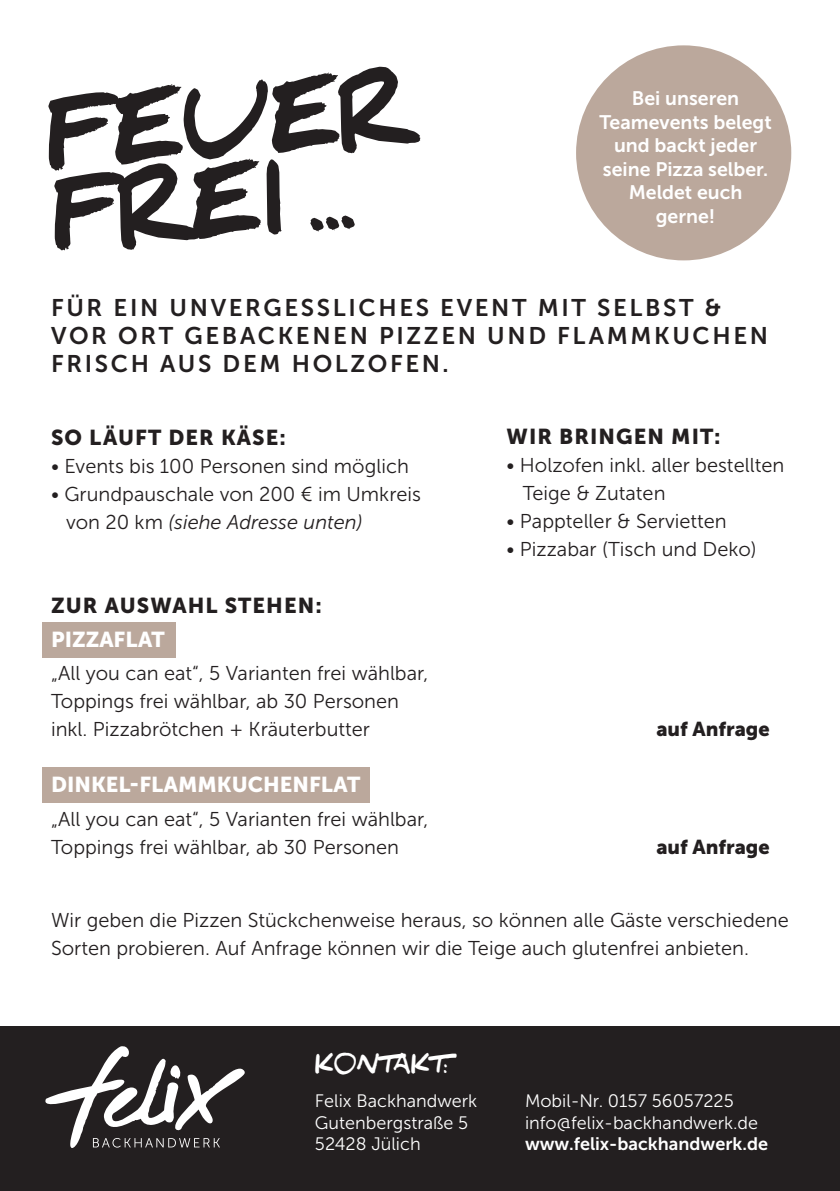
<style>
.page{position:relative;width:840px;height:1191px;background:#fff}
.page>*{position:absolute;margin:0;border:0;box-sizing:border-box;transform-origin:0 0}
.t1{font:900 86px/79.6px "Daniel";color:#231f20}
.t2{font:24px/28px "Museo Sans 700";letter-spacing:.11em;color:#231f20}
.t3{font:900 22px "Daniel";color:#fff}
.t4{font:21.4px "Museo Sans 900";letter-spacing:.05em;color:#231f20}
.t5{font:21.4px "Museo Sans 900";color:#fff}
.t6{font:20px/28px "Museo Sans 300";color:#231f20}
.t7{font:20px "Museo Sans 900";color:#231f20}
.t8{font:19.6px/23.4px "Museo Sans 700";color:#fff;text-align:center}
.t9{font:18px/21.6px "Museo Sans 300";color:#fff}
.t10{font:18px "Museo Sans 700";color:#fff}
.s1{font-style:italic}
</style>
<div class="page">
<div style="left:43px;top:622px;width:133px;height:36px;background:#bba89c"></div>
<div style="left:43px;top:767px;width:327px;height:35px;background:#bba89c"></div>
<div style="left:0;top:1026px;width:839px;height:165px;background:#231f20"></div>
<div style="left:575px;top:45px;width:215px;height:215px;background:#bba89c;border-radius:50%"></div>
<svg style="left:45px;top:1046px;width:200px;height:102px"></svg>
<h1 class="t1" style="left:43px;top:101px;width:376px;rotate:-4deg">FEUER<br>FREI ...</h1>
<p class="t8" style="left:599px;top:87px;width:174px">Bei unseren<br>Teamevents belegt und backt jeder seine Pizza selber.<br>Meldet euch gerne!</p>
<p class="t2" style="left:51px;top:294px;width:718px">FÜR EIN UNVERGESSLICHES EVENT MIT SELBST &amp;<br>VOR ORT GEBACKENEN PIZZEN UND FLAMMKUCHEN<br>FRISCH AUS DEM HOLZOFEN.</p>
<p class="t4" style="left:51px;top:425px;width:236px">SO LÄUFT DER KÄSE:</p>
<p class="t6" style="left:51px;top:452px;width:359px">• Events bis 100 Personen sind möglich</p>
<p class="t6" style="left:66px;top:480px;width:356px;text-indent:-15px">• Grundpauschale von 200 € im Umkreis von 20 km <span class="s1">(siehe Adresse unten)</span></p>
<p class="t4" style="left:51px;top:593px;width:272px">ZUR AUSWAHL STEHEN:</p>
<p class="t5" style="left:51px;top:627px;width:115px">PIZZAFLAT</p>
<p class="t6" style="left:51px;top:659px;width:378px">„All you can eat“, 5 Varianten frei wählbar,<br>Toppings frei wählbar, ab 30 Personen inkl. Pizzabrötchen + Kräuterbutter</p>
<p class="t5" style="left:51px;top:773px;width:310px">DINKEL-FLAMMKUCHENFLAT</p>
<p class="t6" style="left:51px;top:805px;width:378px">„All you can eat“, 5 Varianten frei wählbar,<br>Toppings frei wählbar, ab 30 Personen</p>
<p class="t4" style="left:506px;top:424px;width:215px">WIR BRINGEN MIT:</p>
<p class="t6" style="left:522px;top:451px;width:263px;text-indent:-16px">• Holzofen inkl. aller bestellten<br>Teige &amp; Zutaten</p>
<p class="t6" style="left:506px;top:507px;width:222px">• Pappteller &amp; Servietten</p>
<p class="t6" style="left:506px;top:535px;width:251px">• Pizzabar (Tisch und Deko)</p>
<p class="t7" style="left:656px;top:718px;width:115px">auf Anfrage</p>
<p class="t7" style="left:656px;top:835px;width:115px">auf Anfrage</p>
<p class="t6" style="left:51px;top:906px;width:738px">Wir geben die Pizzen Stückchenweise heraus, so können alle Gäste verschiedene<br>Sorten probieren. Auf Anfrage können wir die Teige auch glutenfrei anbieten.</p>
<p class="t3" style="left:315px;top:1052px;width:145px">K0NTAKT:</p>
<p class="t9" style="left:315px;top:1090px;width:164px">Felix Backhandwerk<br>Gutenbergstraße 5<br>52428 Jülich</p>
<p class="t9" style="left:524px;top:1090px;width:234px">Mobil-Nr. 0157 56057225 info@felix-backhandwerk.de</p>
<p class="t10" style="left:524px;top:1134px;width:244px">www.felix-backhandwerk.de</p>
</div>
